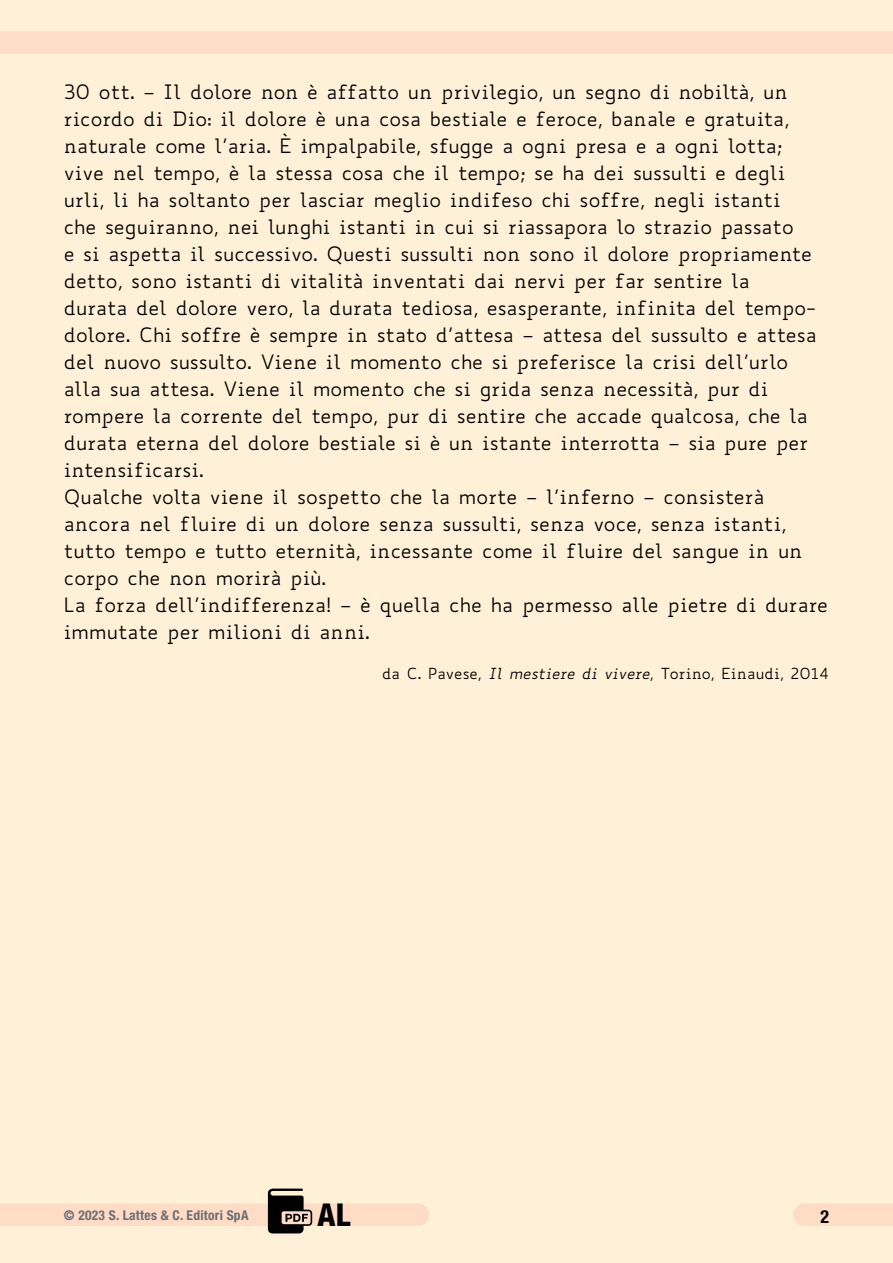
<style>
.page{position:relative;width:893px;height:1263px;background:#fff0d8}
.page>*{position:absolute;margin:0;border:0;box-sizing:border-box;transform-origin:0 0}
.t1{font:800 condensed 31.5px "Helvetica Neue LT Std";color:#000}
.t2{font:19.5px/27px "Biancoenero";letter-spacing:-.005em;color:#000}
.t3{font:700 condensed 18px "Helvetica Neue LT Std";color:#000}
.t4{font:15px "Biancoenero";color:#000}
.t5{font:700 condensed 13.5px "Helvetica Neue LT Std";letter-spacing:.02em;color:#6d6e71}
.s1{font-style:italic}
</style>
<div class="page">
<div style="left:0;top:1203px;width:418px;height:23px;background:#fedcc6"></div>
<div style="left:0;top:31px;width:893px;height:23px;background:#fedcc6"></div>
<div style="left:804px;top:1203px;width:89px;height:23px;background:#fedcc6"></div>
<svg style="left:268px;top:1188px;width:44px;height:45px"></svg>
<p class="t2" style="left:64px;top:78px;width:766px">30 ott. – Il dolore non è affatto un privilegio, un segno di nobiltà, un ricordo di Dio: il dolore è una cosa bestiale e feroce, banale e gratuita, naturale come l’aria. È impalpabile, sfugge a ogni presa e a ogni lotta;<br>vive nel tempo, è la stessa cosa che il tempo; se ha dei sussulti e degli urli, li ha soltanto per lasciar meglio indifeso chi soffre, negli istanti<br>che seguiranno, nei lunghi istanti in cui si riassapora lo strazio passato<br>e si aspetta il successivo. Questi sussulti non sono il dolore propriamente detto, sono istanti di vitalità inventati dai nervi per far sentire la<br>durata del dolore vero, la durata tediosa, esasperante, infinita del tempo&shy;dolore. Chi soffre è sempre in stato d’attesa – attesa del sussulto e attesa del nuovo sussulto. Viene il momento che si preferisce la crisi dell’urlo alla sua attesa. Viene il momento che si grida senza necessità, pur di rompere la corrente del tempo, pur di sentire che accade qualcosa, che la durata eterna del dolore bestiale si è un istante interrotta – sia pure per intensificarsi.<br>Qualche volta viene il sospetto che la morte – l’inferno – consisterà ancora nel fluire di un dolore senza sussulti, senza voce, senza istanti, tutto tempo e tutto eternità, incessante come il fluire del sangue in un corpo che non morirà più.<br>La forza dell’indifferenza! – è quella che ha permesso alle pietre di durare immutate per milioni di anni.</p>
<p class="t4" style="left:382px;top:663px;width:449px">da C. Pavese, <span class="s1">Il mestiere di vivere</span>, Torino, Einaudi, 2014</p>
<p class="t5" style="left:64px;top:1206px;width:186px">© 2023 S. Lattes &amp; C. Editori SpA</p>
<h1 class="t1" style="left:318px;top:1195px;width:34px">AL</h1>
<p class="t3" style="left:820px;top:1206px;width:10px">2</p>
</div>
